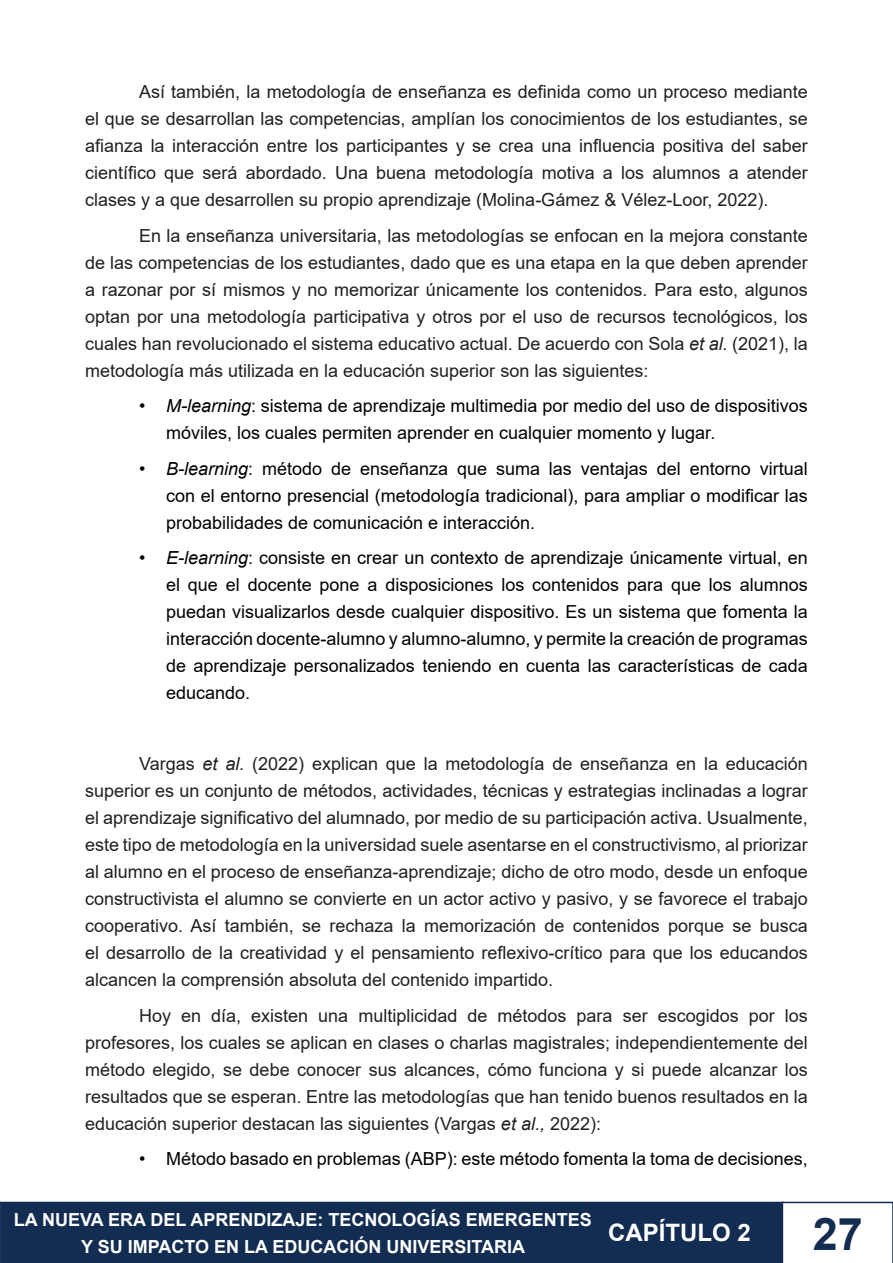
<style>
.page{position:relative;width:893px;height:1263px;background:#fff}
.page>*{position:absolute;margin:0;border:0;box-sizing:border-box;transform-origin:0 0}
.t1{font:700 45px "Arial";color:#132c51}
.t2{font:700 24px "Arial";color:#fff}
.t3{font:18px/27px "Arial";color:#231f20;text-align:justify}
.t4{font:18px/27px "Arial";color:#000;text-align:justify}
.t5{font:700 18px/27px "Arial";color:#fff;text-align:center}
.s1{font-style:italic}
</style>
<div class="page">
<div style="left:1px;top:1202px;width:782px;height:60px;background:#132c51"></div>
<div style="left:0;top:1202px;width:784px;height:61px;border:2px solid #132c51"></div>
<svg style="left:0;top:1202px;width:1px;height:61px"></svg>
<svg style="left:782px;top:1202px;width:111px;height:61px"></svg>
<p class="t3" style="left:85px;top:78px;width:724px;text-indent:54px">Así también, la metodología de enseñanza es definida como un proceso mediante el que se desarrollan las competencias, amplían los conocimientos de los estudiantes, se afianza la interacción entre los participantes y se crea una influencia positiva del saber científico que será abordado. Una buena metodología motiva a los alumnos a atender clases y a que desarrollen su propio aprendizaje (Molina-Gámez &amp; Vélez-Loor, 2022).</p>
<p class="t3" style="left:85px;top:222px;width:724px;text-indent:54px">En la enseñanza universitaria, las metodologías se enfocan en la mejora constante de las competencias de los estudiantes, dado que es una etapa en la que deben aprender a razonar por sí mismos y no memorizar únicamente los contenidos. Para esto, algunos optan por una metodología participativa y otros por el uso de recursos tecnológicos, los cuales han revolucionado el sistema educativo actual. De acuerdo con Sola <span class="s1">et al.</span> (2021), la metodología más utilizada en la educación superior son las siguientes:</p>
<p class="t4" style="left:166px;top:392px;width:643px;text-indent:-27px"><span class="s1">• M-learning</span>: sistema de aprendizaje multimedia por medio del uso de dispositivos móviles, los cuales permiten aprender en cualquier momento y lugar.</p>
<p class="t4" style="left:166px;top:455px;width:643px;text-indent:-27px"><span class="s1">• B-learning</span>: método de enseñanza que suma las ventajas del entorno virtual con el entorno presencial (metodología tradicional), para ampliar o modificar las probabilidades de comunicación e interacción.</p>
<p class="t4" style="left:166px;top:544px;width:643px;text-indent:-27px"><span class="s1">• E-learning</span>: consiste en crear un contexto de aprendizaje únicamente virtual, en el que el docente pone a disposiciones los contenidos para que los alumnos puedan visualizarlos desde cualquier dispositivo. Es un sistema que fomenta la interacción docente-alumno y alumno-alumno, y permite la creación de programas de aprendizaje personalizados teniendo en cuenta las características de cada educando.</p>
<p class="t3" style="left:85px;top:750px;width:724px;text-indent:54px">Vargas <span class="s1">et al.</span> (2022) explican que la metodología de enseñanza en la educación superior es un conjunto de métodos, actividades, técnicas y estrategias inclinadas a lograr el aprendizaje significativo del alumnado, por medio de su participación activa. Usualmente, este tipo de metodología en la universidad suele asentarse en el constructivismo, al priorizar al alumno en el proceso de enseñanza-aprendizaje; dicho de otro modo, desde un enfoque constructivista el alumno se convierte en un actor activo y pasivo, y se favorece el trabajo cooperativo. Así también, se rechaza la memorización de contenidos porque se busca el desarrollo de la creatividad y el pensamiento reflexivo-crítico para que los educandos alcancen la comprensión absoluta del contenido impartido.</p>
<p class="t3" style="left:85px;top:1002px;width:724px;text-indent:54px">Hoy en día, existen una multiplicidad de métodos para ser escogidos por los profesores, los cuales se aplican en clases o charlas magistrales; independientemente del método elegido, se debe conocer sus alcances, cómo funciona y si puede alcanzar los resultados que se esperan. Entre las metodologías que han tenido buenos resultados en la educación superior destacan las siguientes (Vargas <span class="s1">et al.,</span> 2022):</p>
<p class="t4" style="left:139px;top:1145px;width:670px">• Método basado en problemas (ABP): este método fomenta la toma de decisiones,</p>
<p class="t5" style="left:14px;top:1206px;width:579px">LA NUEVA ERA DEL APRENDIZAJE: TECNOLOGÍAS EMERGENTES<br>Y SU IMPACTO EN LA EDUCACIÓN UNIVERSITARIA</p>
<h2 class="t2" style="left:608px;top:1216px;width:144px">CAPÍTULO 2</h2>
<h1 class="t1" style="left:813px;top:1202px;width:52px">27</h1>
</div>
